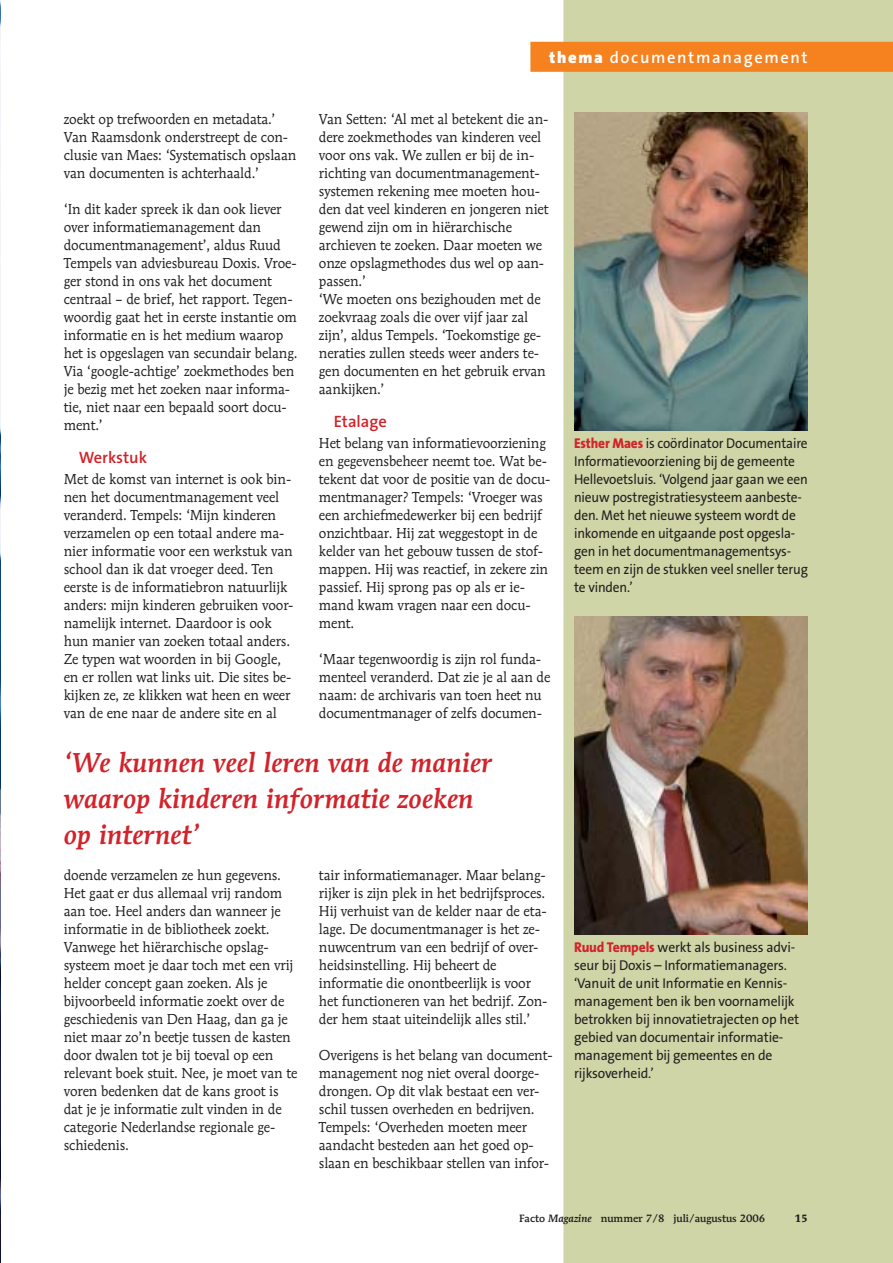
<style>
.page{position:relative;width:893px;height:1263px;background:#fff}
.page>*{position:absolute;margin:0;border:0;box-sizing:border-box;transform-origin:0 0}
.t1{font:italic 500 27px/36px "Mendoza Roman";color:#d2232a}
.t2{font:600 16.5px "The Sans B6";letter-spacing:.1em;color:#fff}
.t3{font:600 16.5px "The Sans B6";color:#d2232a}
.t4{font:14.25px/18px "Mendoza Roman";letter-spacing:-.01em;color:#231f20;scale:.96 1}
.t5{font:14.25px/18px "The Sans B5 Plain";letter-spacing:-.01em;color:#231f20;scale:.94 1}
.t6{font:14.25px/18px "The Sans B5 Plain";letter-spacing:-.01em;color:#231f20;scale:.96 1}
.t7{font:500 10.5px "Mendoza Roman";color:#231f20}
.t8{font:700 10.5px "Mendoza Roman";color:#231f20}
.s1{font-family:"The Sans B9";font-weight:900}
.s2{font-family:"The Sans B8";font-weight:800;color:#d2232a}
.s3{font-style:italic}
</style>
<div class="page">
<div style="left:563px;top:0;width:330px;height:1263px;background:#cfd5a7"></div>
<div style="left:530px;top:42px;width:363px;height:30px;background:#f5821f"></div>
<img style="left:574px;top:616px;width:234px;height:318px">
<img style="left:574px;top:112px;width:234px;height:318px">
<img style="left:0;top:1px;width:1px;height:1261px">
<p class="t4" style="left:64px;top:111px;width:244px">zoekt op trefwoorden en metadata.’ Van Raamsdonk onderstreept de con&shy;clusie van Maes: ‘Systematisch opslaan van documenten is achterhaald.’</p>
<p class="t4" style="left:64px;top:201px;width:245px">‘In dit kader spreek ik dan ook liever over informatiemanagement dan documentmanagement’, aldus Ruud Tempels van adviesbureau Doxis. Vroe&shy;ger stond in ons vak het document centraal – de brief, het rapport. Tegen&shy;woordig gaat het in eerste instantie om informatie en is het medium waarop het is opgeslagen van secundair belang.<br>Via ‘google-achtige’ zoekmethodes ben je bezig met het zoeken naar informa&shy;tie, niet naar een bepaald soort docu&shy;ment.’</p>
<p class="t3" style="left:79px;top:450px;width:70px">Werkstuk</p>
<p class="t4" style="left:64px;top:471px;width:241px">Met de komst van internet is ook bin&shy;nen het documentmanagement veel veranderd. Tempels: ‘Mijn kinderen verzamelen op een totaal andere ma&shy;nier informatie voor een werkstuk van school dan ik dat vroeger deed. Ten eerste is de informatiebron natuurlijk anders: mijn kinderen gebruiken voor&shy;namelijk internet. Daardoor is ook hun manier van zoeken totaal anders.<br>Ze typen wat woorden in bij Google, en er rollen wat links uit. Die sites be&shy;kijken ze, ze klikken wat heen en weer van de ene naar de andere site en al</p>
<p class="t2" style="left:549px;top:49px;width:260px"><span class="s1">thema</span> documentmanagement</p>
<p class="t4" style="left:319px;top:111px;width:241px">Van Setten: ‘Al met al betekent die an&shy;dere zoekmethodes van kinderen veel voor ons vak. We zullen er bij de in&shy;richting van documentmanagement&shy;systemen rekening mee moeten hou&shy;den dat veel kinderen en jongeren niet gewend zijn om in hiërarchische archieven te zoeken. Daar moeten we onze opslagmethodes dus wel op aan&shy;passen.’<br>‘We moeten ons bezighouden met de zoekvraag zoals die over vijf jaar zal zijn’, aldus Tempels. ‘Toekomstige ge&shy;neraties zullen steeds weer anders te&shy;gen documenten en het gebruik ervan aankijken.’</p>
<p class="t3" style="left:334px;top:414px;width:55px">Etalage</p>
<p class="t4" style="left:319px;top:435px;width:243px">Het belang van informatievoorziening en gegevensbeheer neemt toe. Wat be&shy;tekent dat voor de positie van de docu&shy;mentmanager? Tempels: ‘Vroeger was een archiefmedewerker bij een bedrijf onzichtbaar. Hij zat weggestopt in de kelder van het gebouw tussen de stof&shy;mappen. Hij was reactief, in zekere zin passief. Hij sprong pas op als er ie&shy;mand kwam vragen naar een docu&shy;ment.</p>
<p class="t4" style="left:319px;top:651px;width:243px">‘Maar tegenwoordig is zijn rol funda&shy;menteel veranderd. Dat zie je al aan de naam: de archivaris van toen heet nu documentmanager of zelfs documen-</p>
<p class="t5" style="left:574px;top:435px;width:250px"><span class="s2">Esther Maes</span> is coördinator Documentaire Informatievoorziening bij de gemeente Hellevoetsluis. ‘Volgend jaar gaan we een nieuw postregistratiesysteem aanbeste&shy;den. Met het nieuwe systeem wordt de inkomende en uitgaande post opgesla&shy;gen in het documentmanagementsys&shy;teem en zijn de stukken veel sneller terug te vinden.’</p>
<h1 class="t1" style="left:64px;top:747px;width:430px">‘We kunnen veel leren van de manier waarop kinderen informatie zoeken op internet’</h1>
<p class="t4" style="left:64px;top:867px;width:245px">doende verzamelen ze hun gegevens.<br>Het gaat er dus allemaal vrij random aan toe. Heel anders dan wanneer je informatie in de bibliotheek zoekt.<br>Vanwege het hiërarchische opslag&shy;systeem moet je daar toch met een vrij helder concept gaan zoeken. Als je bijvoorbeeld informatie zoekt over de geschiedenis van Den Haag, dan ga je niet maar zo’n beetje tussen de kasten door dwalen tot je bij toeval op een relevant boek stuit. Nee, je moet van te voren bedenken dat de kans groot is dat je je informatie zult vinden in de categorie Nederlandse regionale ge&shy;schiedenis.</p>
<p class="t4" style="left:319px;top:867px;width:240px">tair informatiemanager. Maar belang&shy;rijker is zijn plek in het bedrijfsproces.<br>Hij verhuist van de kelder naar de eta&shy;lage. De documentmanager is het ze&shy;nuwcentrum van een bedrijf of over&shy;heidsinstelling. Hij beheert de informatie die onontbeerlijk is voor het functioneren van het bedrijf. Zon&shy;der hem staat uiteindelijk alles stil.’</p>
<p class="t4" style="left:319px;top:1047px;width:245px">Overigens is het belang van document&shy;management nog niet overal doorge&shy;drongen. Op dit vlak bestaat een ver&shy;schil tussen overheden en bedrijven.<br>Tempels: ‘Overheden moeten meer aandacht besteden aan het goed op&shy;slaan en beschikbaar stellen van infor-</p>
<p class="t6" style="left:574px;top:939px;width:236px"><span class="s2">Ruud Tempels</span> werkt als business advi&shy;seur bij Doxis – Informatiemanagers. ‘Vanuit de unit Informatie en Kennis&shy;management ben ik ben voornamelijk betrokken bij innovatietrajecten op het gebied van documentair informatie&shy;management bij gemeentes en de rijksoverheid.’</p>
<p class="t7" style="left:519px;top:1214px;width:248px">Facto <span class="s3">Magazine</span> nummer 7/8 juli/augustus 2006</p>
<p class="t8" style="left:795px;top:1214px;width:15px">15</p>
</div>
